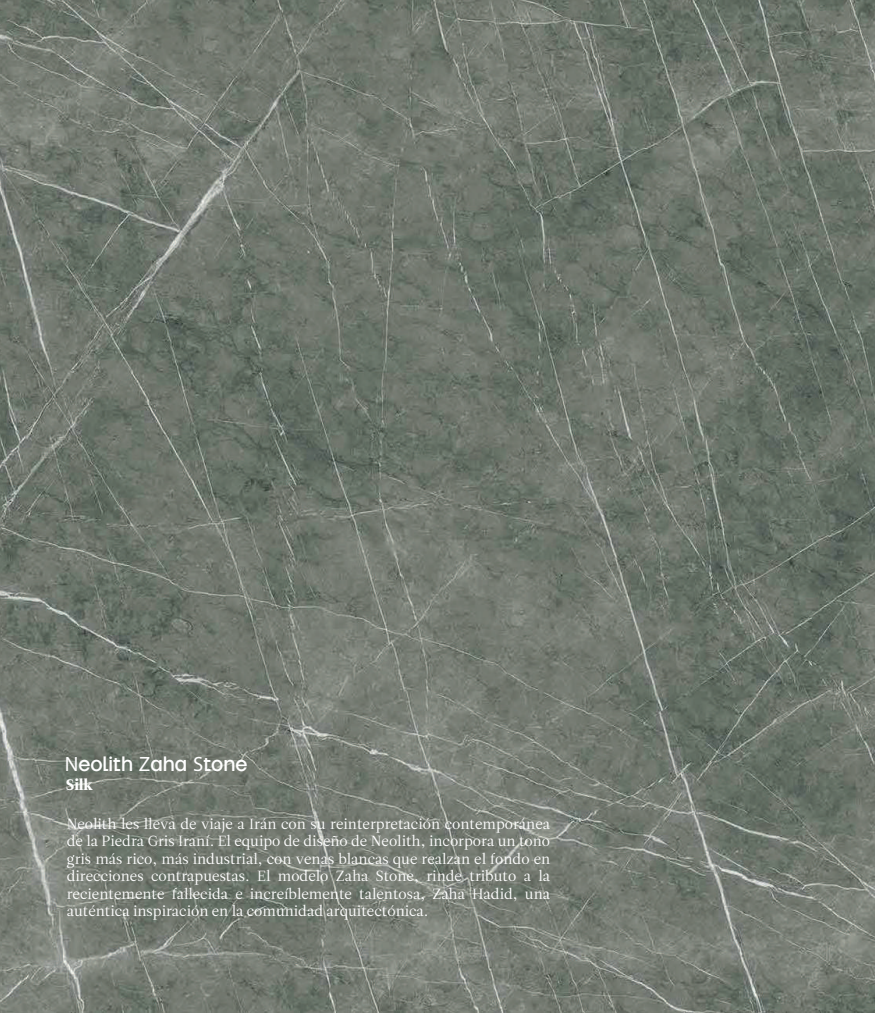
<style>
.page{position:relative;width:875px;height:1013px;background:#fff}
.page>*{position:absolute;margin:0;border:0;box-sizing:border-box;transform-origin:0 0}
.t1{font:500 20.75px "TT Firs Neue";color:#fff}
.t2{font:15.25px "Leitura Roman 4";color:#fff}
.t3{font:14.62px/17.6px "Leitura Roman 1";color:#fff;text-align:justify}
.s1{font-family:"Myriad Pro";font-weight:400}
</style>
<div class="page">
<img style="left:0;top:0;width:875px;height:1012px">
<h1 class="t1" style="left:65px;top:755px;width:184px"><span class="s1">N</span>eolith <span class="s1">Z</span>aha <span class="s1">S</span>tone</h1>
<p class="t2" style="left:66px;top:775px;width:28px">Silk</p>
<p class="t3" style="left:67px;top:814px;width:485px">Neolith les lleva de viaje a Irán con su reinterpretación contemporánea de la Piedra Gris Iraní. El equipo de diseño de Neolith, incorpora un tono gris más rico, más industrial, con venas blancas que realzan el fondo en direcciones contrapuestas. El modelo Zaha Stone, rinde tributo a la recientemente fallecida e increíblemente talentosa, Zaha Hadid, una auténtica inspiración en la comunidad arquitectónica.</p>
</div>
